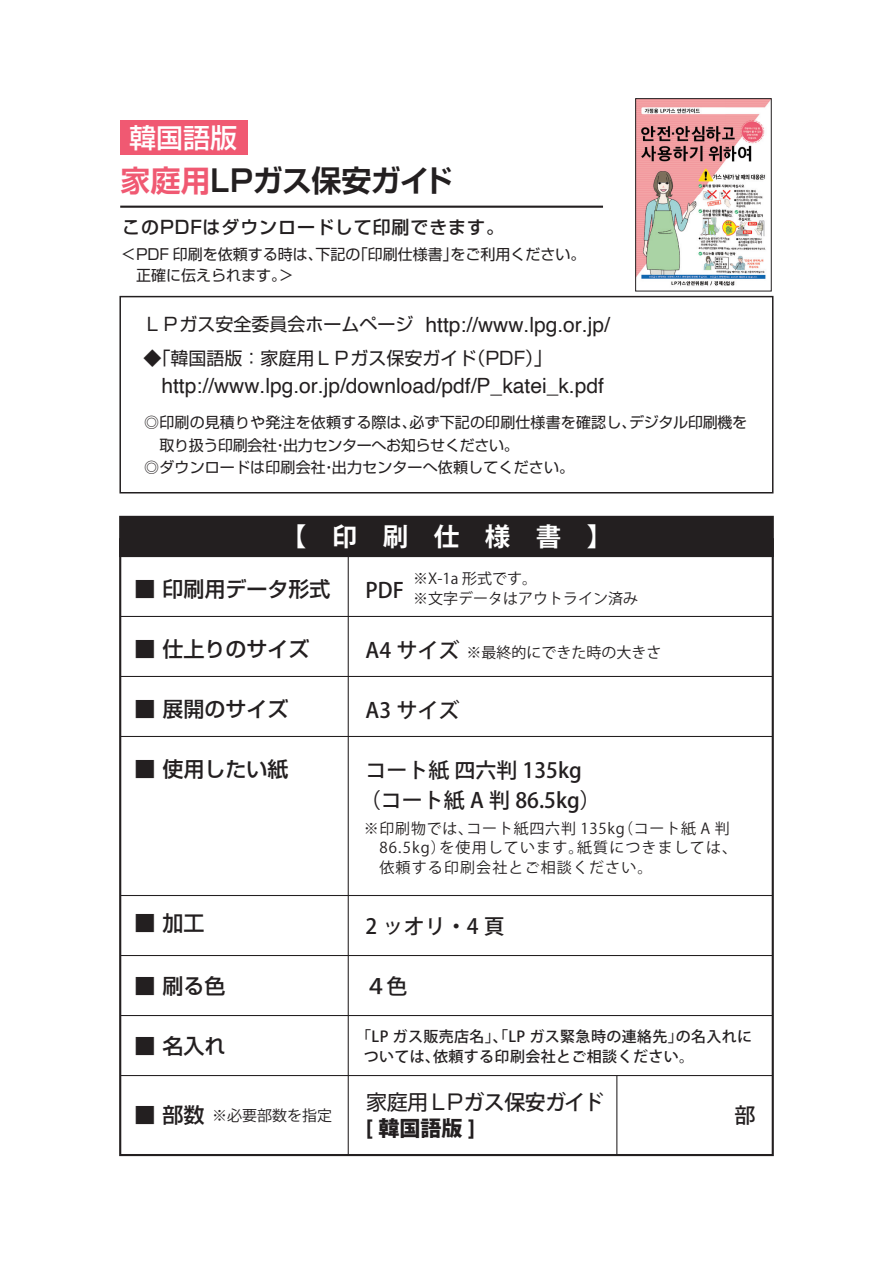
<style>
.page{position:relative;width:893px;height:1263px;background:#fff}
.page>*{position:absolute;margin:0;border:0;box-sizing:border-box;transform-origin:0 0}
.t1{font:700 30px "Shin Go Pro De";letter-spacing:-.03em;color:#231f20}
.t2{font:500 27px "Shin Go Pro";color:#fff}
.t3{font:700 25.5px "Koz Go Pro";color:#fff}
.t4{font:21px "Helvetica";color:#231f20}
.t5{font:500 21px/30px "Koz Go Pro";color:#231f20}
.t6{font:500 21px "Shin Go Pro";color:#231f20}
.t7{font:500 21px/25.5px "Koz Go Pro";letter-spacing:-.025em;color:#231f20}
.t8{font:18px "Shin Go Pro";color:#231f20}
.t9{font:500 18px "Shin Go Pro";letter-spacing:.05em;color:#231f20}
.t10{font:15px/21px "Shin Go Pro";color:#231f20}
.t11{font:15px/19.5px "Koz Go Pro";letter-spacing:.075em;color:#231f20}
.t12{font:500 15px/19.5px "Koz Go Pro";letter-spacing:.025em;color:#231f20}
.t13{font:15px/19.5px "Koz Go Pro";color:#231f20}
.t14{font:15px "Shin Go Pro";letter-spacing:-.02em;color:#231f20}
.s1{color:#f05972}
.s2{font-family:"Shin Go Pro";font-size:18px}
.s3{font-family:"Shin Go Pro";font-weight:400}
.s4{font-weight:800}
</style>
<div class="page">
<hr style="left:348px;top:555px;width:1px;height:600px;background:#231f20">
<hr style="left:120px;top:616px;width:653px;height:1px;background:#231f20">
<hr style="left:120px;top:676px;width:653px;height:1px;background:#231f20">
<hr style="left:120px;top:736px;width:653px;height:1px;background:#231f20">
<hr style="left:120px;top:895px;width:653px;height:1px;background:#231f20">
<hr style="left:120px;top:955px;width:653px;height:1px;background:#231f20">
<hr style="left:120px;top:1075px;width:653px;height:1px;background:#231f20">
<div style="left:119px;top:516px;width:655px;height:41px;background:#231f20"></div>
<hr style="left:616px;top:1076px;width:1px;height:79px;background:#231f20">
<hr style="left:120px;top:1015px;width:653px;height:1px;background:#231f20">
<div style="left:119px;top:296px;width:654px;height:197px;border:2px solid #231f20"></div>
<hr style="left:120px;top:206px;width:483px;height:2px;background:#231f20">
<div style="left:120px;top:121px;width:127px;height:34px;background:#f05972"></div>
<svg style="left:635px;top:98px;width:137px;height:193px"></svg>
<h2 class="t2" style="left:129px;top:115px;width:109px">韓国語版</h2>
<h1 class="t1" style="left:120px;top:156px;width:334px"><span class="s1">家庭用</span>ＬＰガス保安ガイド</h1>
<p class="t9" style="left:122px;top:213px;width:383px">このPDFはダウンロードして印刷できます。</p>
<p class="t10" style="left:121px;top:242px;width:466px">＜PDF 印刷を依頼する時は、下記の「印刷仕様書」をご利用ください。　正確に伝えられます。＞</p>
<h3 class="t4" style="left:143px;top:309px;width:468px"><span class="s2">ＬＰガス安全委員会ホームページ</span> http://www.lpg.or.jp/</h3>
<p class="t8" style="left:143px;top:343px;width:410px">◆「韓国語版：家庭用ＬＰガス保安ガイド（PDF）」</p>
<h3 class="t4" style="left:161px;top:369px;width:444px">http://www.lpg.or.jp/download/pdf/P_katei_k.pdf</h3>
<p class="t10" style="left:144px;top:410px;width:604px">◎印刷の見積りや発注を依頼する際は、必ず下記の印刷仕様書を確認し、デジタル印刷機を</p>
<p class="t14" style="left:159px;top:433px;width:361px">取り扱う印刷会社・出力センターへお知らせください。</p>
<p class="t10" style="left:144px;top:455px;width:431px">◎ダウンロードは印刷会社・出力センターへ依頼してください。</p>
<h3 class="t3" style="left:281px;top:520px;width:333px">【　印　刷　仕　様　書　】</h3>
<h3 class="t6" style="left:135px;top:571px;width:197px">■ 印刷用データ形式</h3>
<h3 class="t6" style="left:135px;top:631px;width:176px">■ 仕上りのサイズ</h3>
<h3 class="t6" style="left:135px;top:691px;width:155px">■ 展開のサイズ</h3>
<p class="t13" style="left:413px;top:569px;width:226px">※X-1a 形式です。<br>※文字データはアウトライン済み</p>
<h3 class="t5" style="left:366px;top:576px;width:40px">PDF</h3>
<h3 class="t5" style="left:366px;top:636px;width:95px">A4 サイズ</h3>
<p class="t13" style="left:466px;top:643px;width:196px">※最終的にできた時の大きさ</p>
<h3 class="t5" style="left:366px;top:696px;width:95px">A3 サイズ</h3>
<h3 class="t6" style="left:135px;top:751px;width:155px">■ 使用したい紙</h3>
<h3 class="t5" style="left:360px;top:756px;width:242px">コート紙 四六判 135kg（コート紙 A 判 86.5kg）</h3>
<p class="t11" style="left:379px;top:819px;width:359px;text-indent:-16px">※印刷物では、コート紙四六判 135kg（コート紙 A 判<br>86.5kg）を使用しています。紙質につきましては、依頼する印刷会社とご相談ください。</p>
<h3 class="t6" style="left:135px;top:906px;width:71px">■ 加工</h3>
<h3 class="t6" style="left:135px;top:969px;width:92px">■ 刷る色</h3>
<h3 class="t6" style="left:135px;top:1029px;width:92px">■ 名入れ</h3>
<h3 class="t5" style="left:366px;top:912px;width:141px">2 ッオリ・4 頁</h3>
<h3 class="t5" style="left:366px;top:972px;width:43px">４色</h3>
<p class="t12" style="left:364px;top:1027px;width:390px;text-indent:-8px">「LP ガス販売店名」、「LP ガス緊急時の連絡先」の名入れについては、依頼する印刷会社とご相談ください。</p>
<h3 class="t6" style="left:135px;top:1098px;width:71px">■ 部数</h3>
<p class="t13" style="left:212px;top:1106px;width:121px">※必要部数を指定</p>
<h3 class="t7" style="left:366px;top:1091px;width:239px"><span class="s3">家庭用ＬＰ</span>ガス保安ガイド<span class="s4">[ 韓国語版 ]</span></h3>
<h3 class="t5" style="left:735px;top:1101px;width:22px">部</h3>
</div>
